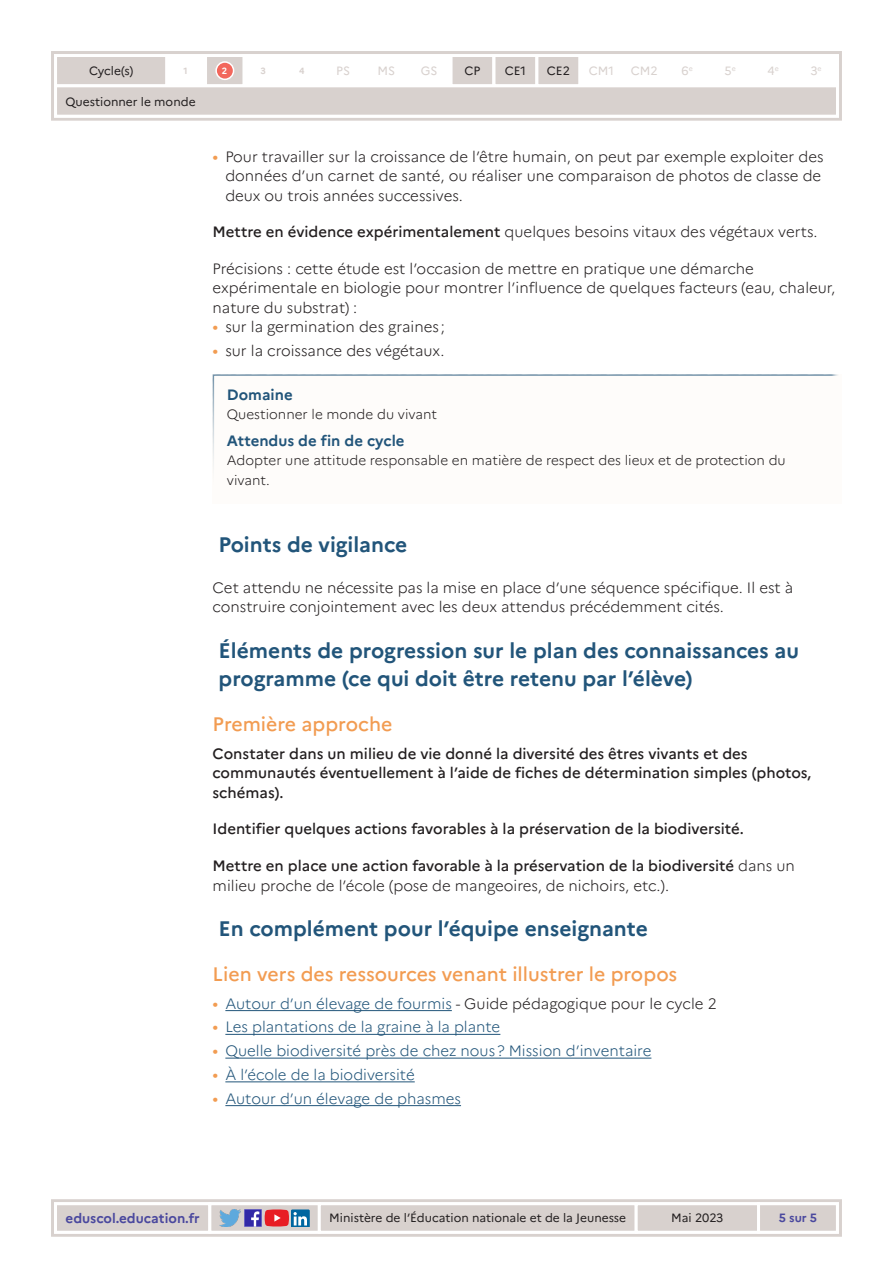
<style>
.page{position:relative;width:893px;height:1263px;background:#fff}
.page>*{position:absolute;margin:0;border:0;box-sizing:border-box;transform-origin:0 0}
._02_titre_1{font:700 21px/28.5px "Marianne";color:#22557a}
._03_titre_2{font:500 19.5px "Marianne";color:#f29c52}
.Texte_courant{font:300 15px/19.5px "Marianne";color:#231f20}
.Texte_courant-2{font:500 15px/19.5px "Marianne";color:#231f20}
.t1{font:300 15px "Marianne";color:#22557a}
._08_Titre_encadré{font:700 15px "Marianne";color:#22557a}
._08_txt_encadré{font:300 13.5px/19.5px "Marianne";color:#231f20}
.t2{font:700 13.5px "Marianne";color:#4a489e}
.t3{font:12px "Marianne";color:#231f20}
.t4{font:12px "Marianne";color:#d8d1ce}
.t5{font:700 12px "Marianne";color:#4a489e}
.t6{font:700 9px "Marianne";color:#d8d1ce}
.t7{font:700 9px "Marianne";color:#fff}
.t8{font:7.05px "Marianne";color:#d8d1ce}
.s1{font-weight:400;font-size:16.5px;color:#f29c52}
.s2{font-weight:500}
.s3{font-weight:300}
.s4{color:#22557a}
</style>
<div class="page">
<div style="left:51px;top:1199px;width:791px;height:38px;border:3px solid #d8d1ce"></div>
<svg style="left:52px;top:1201px;width:788px;height:34px"></svg>
<div style="left:51px;top:51px;width:791px;height:70px;border:3px solid #d8d1ce"></div>
<svg style="left:53px;top:53px;width:787px;height:66px"></svg>
<hr style="left:225px;top:1010px;width:227px;height:1px;background:#22557a">
<hr style="left:225px;top:1034px;width:275px;height:1px;background:#22557a">
<hr style="left:225px;top:1058px;width:426px;height:1px;background:#22557a">
<hr style="left:225px;top:1081px;width:190px;height:1px;background:#22557a">
<hr style="left:225px;top:1105px;width:236px;height:1px;background:#22557a">
<div style="left:213px;top:374px;width:629px;height:129px;background:#fefcfa"></div>
<p class="t3" style="left:89px;top:64px;width:46px">Cycle(s)</p>
<p class="t6" style="left:184px;top:65px;width:6px">1</p>
<p class="t4" style="left:336px;top:64px;width:15px">PS</p>
<p class="t4" style="left:377px;top:64px;width:19px">MS</p>
<p class="t4" style="left:421px;top:64px;width:18px">GS</p>
<p class="t3" style="left:464px;top:64px;width:17px">CP</p>
<p class="t3" style="left:505px;top:64px;width:23px">CE1</p>
<p class="t4" style="left:589px;top:64px;width:27px">CM1</p>
<p class="t4" style="left:725px;top:64px;width:9px">5</p>
<p class="t4" style="left:681px;top:64px;width:13px">6<sup>e</sup></p>
<p class="t4" style="left:810px;top:64px;width:13px">3<sup>e</sup></p>
<p class="t3" style="left:547px;top:64px;width:25px">CE2</p>
<p class="t8" style="left:775px;top:64px;width:6px">e</p>
<p class="t4" style="left:631px;top:64px;width:28px">CM2</p>
<p class="t8" style="left:732px;top:64px;width:6px">e</p>
<p class="t4" style="left:767px;top:64px;width:9px">4</p>
<p class="t7" style="left:222px;top:65px;width:7px">2</p>
<p class="t6" style="left:260px;top:65px;width:7px">3</p>
<p class="t6" style="left:299px;top:65px;width:7px">4</p>
<p class="t3" style="left:66px;top:94px;width:132px">Questionner le monde</p>
<p class="Texte_courant" style="left:225px;top:147px;width:600px;text-indent:-13px"><span class="s1">•</span> Pour travailler sur la croissance de l’être humain, on peut par exemple exploiter des données d’un carnet de santé, ou réaliser une comparaison de photos de classe de deux ou trois années successives.</p>
<p class="Texte_courant" style="left:213px;top:222px;width:606px"><span class="s2">Mettre en évidence expérimentalement</span> quelques besoins vitaux des végétaux verts.</p>
<p class="Texte_courant" style="left:213px;top:259px;width:624px">Précisions : cette étude est l’occasion de mettre en pratique une démarche expérimentale en biologie pour montrer l’influence de quelques facteurs (eau, chaleur, nature du substrat) :</p>
<p class="Texte_courant" style="left:213px;top:317px;width:234px"><span class="s1">•</span> sur la germination des graines ;</p>
<p class="Texte_courant" style="left:213px;top:341px;width:233px"><span class="s1">•</span> sur la croissance des végétaux.</p>
<p class="_08_Titre_encadré" style="left:227px;top:385px;width:67px">Domaine</p>
<p class="_08_txt_encadré" style="left:227px;top:405px;width:212px">Questionner le monde du vivant</p>
<p class="_08_Titre_encadré" style="left:227px;top:431px;width:179px">Attendus de fin de cycle</p>
<p class="_08_txt_encadré" style="left:227px;top:451px;width:560px">Adopter une attitude responsable en matière de respect des lieux et de protection du vivant.</p>
<p class="_02_titre_1" style="left:219px;top:530px;width:190px">Points de vigilance</p>
<p class="Texte_courant" style="left:213px;top:578px;width:582px">Cet attendu ne nécessite pas la mise en place d’une séquence spécifique. Il est à construire conjointement avec les deux attendus précédemment cités.</p>
<p class="_02_titre_1" style="left:219px;top:636px;width:582px">Éléments de progression sur le plan des connaissances au programme (ce qui doit être retenu par l’élève)</p>
<p class="_03_titre_2" style="left:213px;top:712px;width:181px">Première approche</p>
<p class="Texte_courant-2" style="left:213px;top:744px;width:600px">Constater dans un milieu de vie donné la diversité des êtres vivants et des communautés éventuellement à l’aide de fiches de détermination simples (photos, schémas).</p>
<p class="Texte_courant-2" style="left:213px;top:819px;width:533px">Identifier quelques actions favorables à la préservation de la biodiversité.</p>
<p class="Texte_courant-2" style="left:213px;top:856px;width:584px">Mettre en place une action favorable à la préservation de la biodiversité <span class="s3">dans un milieu proche de l’école (pose de mangeoires, de nichoirs, etc.).</span></p>
<p class="_02_titre_1" style="left:219px;top:914px;width:431px">En complément pour l’équipe enseignante</p>
<p class="_03_titre_2" style="left:213px;top:962px;width:466px">Lien vers des ressources venant illustrer le propos</p>
<p class="Texte_courant" style="left:213px;top:993px;width:506px"><span class="s1">•</span> <span class="s4">Autour d’un élevage de fourmis</span> - Guide pédagogique pour le cycle 2</p>
<p class="t1" style="left:213px;top:1018px;width:289px"><span class="s1">•</span> Les plantations de la graine à la plante</p>
<p class="t1" style="left:213px;top:1042px;width:440px"><span class="s1">•</span> Quelle biodiversité près de chez nous? Mission d’inventaire</p>
<p class="t1" style="left:213px;top:1065px;width:204px"><span class="s1">•</span> À l’école de la biodiversité</p>
<p class="t1" style="left:213px;top:1089px;width:250px"><span class="s1">•</span> Autour d’un élevage de phasmes</p>
<p class="t2" style="left:66px;top:1210px;width:136px">eduscol.education.fr</p>
<p class="t3" style="left:329px;top:1211px;width:298px">Ministère de l’Éducation nationale et de la Jeunesse</p>
<p class="t3" style="left:671px;top:1211px;width:54px">Mai 2023</p>
<p class="t5" style="left:779px;top:1211px;width:40px">5 sur 5</p>
</div>
